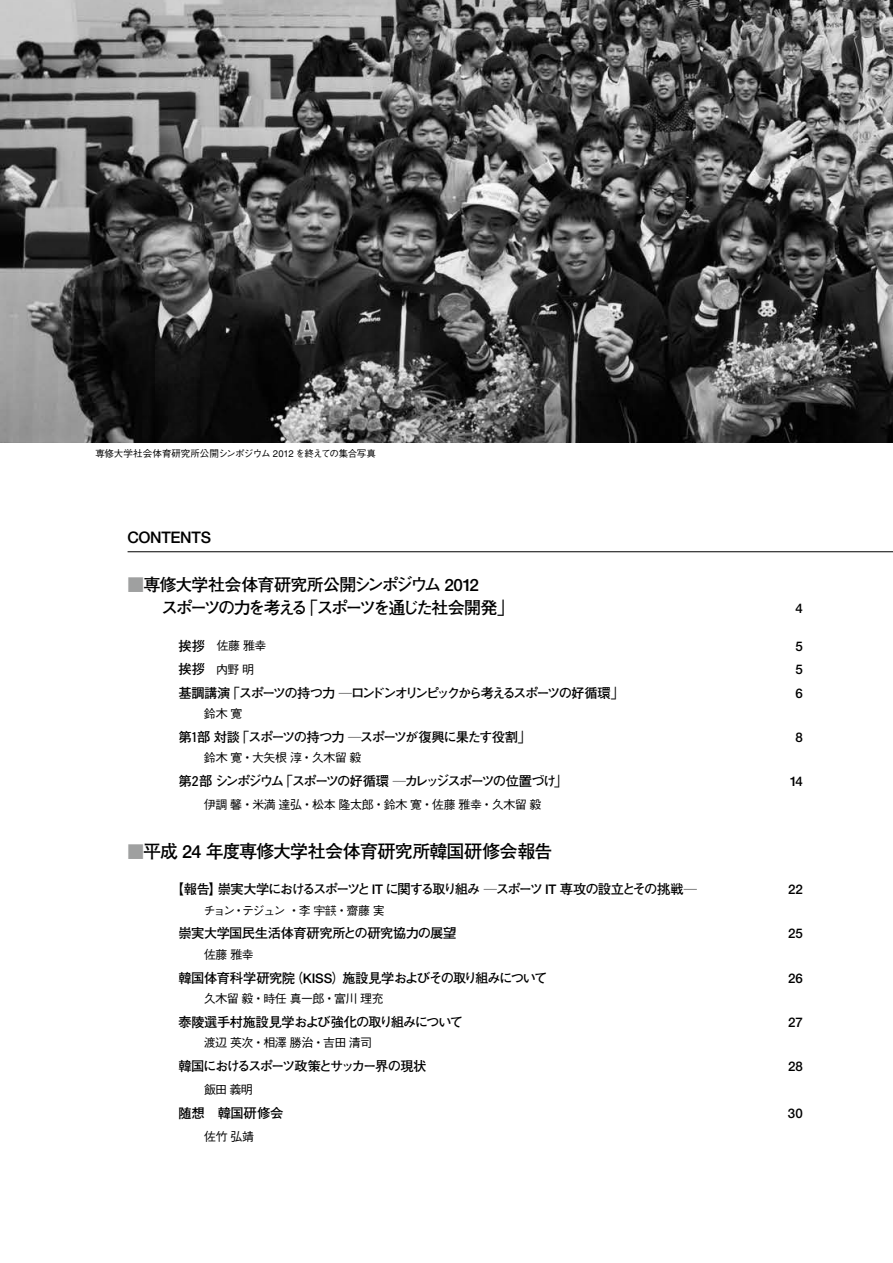
<style>
.page{position:relative;width:893px;height:1263px;background:#fff}
.page>*{position:absolute;margin:0;border:0;box-sizing:border-box;transform-origin:0 0}
.t1{font:700 18px "Futo Go B101";letter-spacing:-.04em;color:#000}
.t2{font:700 16.95px/23.4px "Futo Go B101";letter-spacing:-.11em;color:#000}
.t3{font:700 15.9px "Futo Go B101";letter-spacing:-.02em;color:#000}
.t4{font:700 13.35px "Futo Go B101";letter-spacing:-.09em;color:#000}
.t5{font:700 13.35px "Futo Go B101";letter-spacing:-.14em;color:#000}
.t6{font:700 13.35px "Futo Go B101";letter-spacing:-.135em;color:#000}
.t7{font:700 13.35px "Futo Go B101";letter-spacing:-.05em;color:#000}
.t8{font:700 13.35px "Futo Go B101";letter-spacing:-.07em;color:#000}
.t9{font:700 13.35px "Futo Go B101";letter-spacing:-.035em;color:#000}
.t10{font:700 13.35px "Futo Go B101";letter-spacing:-.115em;color:#000}
.t11{font:500 12px "Gothic BBB";letter-spacing:-.045em;color:#000}
.t12{font:500 12px "Gothic BBB";letter-spacing:-.11em;color:#000}
.t13{font:500 9.6px "Gothic BBB";letter-spacing:-.035em;color:#000}
.s1{color:#9fa0a0}
.s2{font-family:"Futo Go B101";font-weight:700;font-size:13.35px}
.s3{font-size:16.95px;color:#9fa0a0}
</style>
<div class="page">
<img style="left:0;top:0;width:893px;height:442px">
<hr style="left:128px;top:551px;width:765px;height:1px;background:#000">
<p class="t13" style="left:95px;top:448px;width:282px">専修大学社会体育研究所公開シンポジウム 2012 を終えての集合写真</p>
<p class="t3" style="left:127px;top:528px;width:85px">CONTENTS</p>
<p class="t2" style="left:127px;top:573px;width:388px"><span class="s1">■</span>専修大学社会体育研究所公開シンポジウム 2012<br>　　スポーツの力を考える「スポーツを通じた社会開発」</p>
<p class="t4" style="left:795px;top:600px;width:9px">4</p>
<p class="t11" style="left:178px;top:639px;width:90px"><span class="s2">挨拶</span>　佐藤 雅幸</p>
<p class="t4" style="left:795px;top:638px;width:9px">5</p>
<p class="t11" style="left:178px;top:662px;width:77px"><span class="s2">挨拶</span>　内野 明</p>
<p class="t4" style="left:795px;top:661px;width:9px">5</p>
<p class="t5" style="left:178px;top:685px;width:447px">基調講演「スポーツの持つ力 ―ロンドンオリンピックから考えるスポーツの好循環」</p>
<p class="t4" style="left:795px;top:685px;width:9px">6</p>
<p class="t11" style="left:204px;top:707px;width:40px">鈴木 寛</p>
<p class="t4" style="left:178px;top:729px;width:354px">第１部対談「スポーツの持つ力 ―スポーツが復興に果たす役割」</p>
<p class="t4" style="left:795px;top:729px;width:9px">8</p>
<p class="t11" style="left:204px;top:751px;width:159px">鈴木 寛・大矢根 淳・久木留 毅</p>
<p class="t6" style="left:178px;top:773px;width:390px">第２部シンポジウム「スポーツの好循環 ―カレッジスポーツの位置づけ」</p>
<p class="t4" style="left:790px;top:773px;width:15px">14</p>
<p class="t11" style="left:204px;top:797px;width:339px">伊調 馨・米満 達弘・松本 隆太郎・鈴木 寛・佐藤 雅幸・久木留 毅</p>
<h1 class="t1" style="left:127px;top:841px;width:427px"><span class="s3">■</span>平成 24 年度専修大学社会体育研究所韓国研修会報告</h1>
<p class="t4" style="left:171px;top:882px;width:527px">【報告】崇実大学におけるスポーツと IT に関する取り組み ―スポーツ IT 専攻の設立とその挑戦―</p>
<p class="t4" style="left:788px;top:882px;width:16px">22</p>
<p class="t12" style="left:203px;top:903px;width:183px">チョン・テジュン ・李 宇音英・齋藤 実</p>
<p class="t9" style="left:178px;top:926px;width:280px">崇実大学国民生活体育研究所との研究協力の展望</p>
<p class="t4" style="left:788px;top:926px;width:16px">25</p>
<p class="t11" style="left:204px;top:947px;width:51px">佐藤 雅幸</p>
<p class="t7" style="left:178px;top:970px;width:370px">韓国体育科学研究院（KISS）施設見学およびその取り組みについて</p>
<p class="t4" style="left:788px;top:970px;width:16px">26</p>
<p class="t11" style="left:204px;top:991px;width:182px">久木留 毅・時任 真一郎・富川 理充</p>
<p class="t8" style="left:179px;top:1014px;width:286px">泰陵選手村施設見学および強化の取り組みについて</p>
<p class="t4" style="left:788px;top:1014px;width:16px">27</p>
<p class="t11" style="left:204px;top:1036px;width:170px">渡辺 英次・相澤 勝治・吉田 清司</p>
<p class="t10" style="left:178px;top:1058px;width:249px">韓国におけるスポーツ政策とサッカー界の現状</p>
<p class="t4" style="left:788px;top:1058px;width:16px">28</p>
<p class="t11" style="left:204px;top:1082px;width:50px">飯田 義明</p>
<p class="t4" style="left:178px;top:1105px;width:107px">随想　韓国研修会</p>
<p class="t4" style="left:788px;top:1105px;width:16px">30</p>
<p class="t11" style="left:204px;top:1129px;width:52px">佐竹 弘靖</p>
</div>
